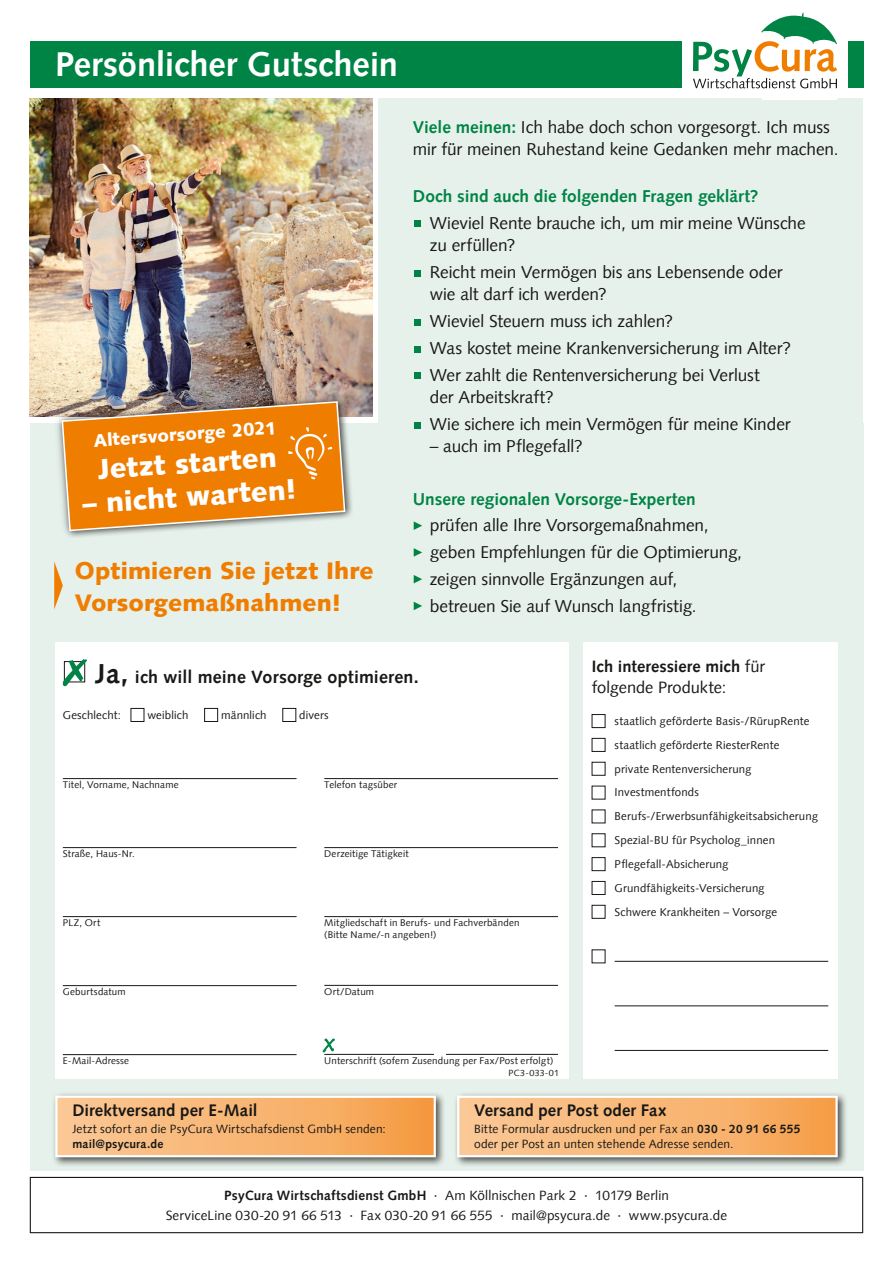
<style>
.page{position:relative;width:893px;height:1263px;background:#fff}
.page>*{position:absolute;margin:0;border:0;box-sizing:border-box;transform-origin:0 0}
.t1{font:700 34.5px "Syntax LT";letter-spacing:-.005em;color:#fff}
.t2{font:900 28.5px "Syntax LT";color:#fff}
.t3{font:900 24px/31.5px "Syntax LT";color:#ef7d00}
.t4{font:900 18px "Syntax LT";color:#fff}
.t5{font:700 17.85px "Syntax LT";letter-spacing:.005em;color:#181816}
.t6{font:17.25px/26.7px "Syntax LT";letter-spacing:-.005em;color:#181816}
.t7{font:700 17.25px "Syntax LT";color:#008445}
.t8{font:700 16.8px "Syntax LT";letter-spacing:.005em;color:#181816}
.t9{font:16.5px/21px "Syntax LT";letter-spacing:-.005em;color:#181816}
.t10{font:13.5px/19.5px "Syntax LT";letter-spacing:.01em;color:#181816;text-align:center}
.t11{font:12px/15px "Syntax LT";letter-spacing:.01em;color:#181816}
.t12{font:700 12px "Syntax LT";letter-spacing:.015em;color:#181816}
.t13{font:11.4px/23.9px "Syntax LT";letter-spacing:.015em;color:#181816}
.t14{font:9.75px/11.7px "Syntax LT";letter-spacing:.02em;color:#181816}
.t15{font:9px "Syntax LT";letter-spacing:.03em;color:#181816}
.s1{font-weight:700;color:#008445}
.s2{font-size:27.45px}
.s3{font-weight:700}
</style>
<div class="page">
<div style="left:30px;top:423px;width:833px;height:747px;background:#e7f1eb"></div>
<div style="left:55px;top:642px;width:514px;height:437px;background:#fff"></div>
<div style="left:583px;top:642px;width:254px;height:437px;background:#fff"></div>
<hr style="left:615px;top:961px;width:213px;height:1px;background:#181816">
<hr style="left:615px;top:1005px;width:213px;height:1px;background:#181816">
<hr style="left:615px;top:1050px;width:213px;height:1px;background:#181816">
<div style="left:592px;top:714px;width:13px;height:14px;border:1px solid #181816"></div>
<div style="left:592px;top:738px;width:13px;height:14px;border:1px solid #181816"></div>
<div style="left:592px;top:833px;width:13px;height:14px;border:1px solid #181816"></div>
<div style="left:592px;top:857px;width:13px;height:14px;border:1px solid #181816"></div>
<div style="left:592px;top:881px;width:13px;height:14px;border:1px solid #181816"></div>
<div style="left:378px;top:98px;width:485px;height:529px;background:#e7f1eb"></div>
<div style="left:131px;top:708px;width:13px;height:14px;border:1px solid #181816"></div>
<div style="left:204px;top:708px;width:14px;height:14px;border:1px solid #181816"></div>
<div style="left:283px;top:708px;width:13px;height:14px;border:1px solid #181816"></div>
<hr style="left:63px;top:778px;width:234px;height:1px;background:#181816">
<hr style="left:63px;top:847px;width:234px;height:1px;background:#181816">
<hr style="left:63px;top:916px;width:234px;height:1px;background:#181816">
<hr style="left:63px;top:985px;width:234px;height:1px;background:#181816">
<hr style="left:63px;top:1054px;width:234px;height:1px;background:#181816">
<hr style="left:324px;top:778px;width:234px;height:1px;background:#181816">
<hr style="left:324px;top:847px;width:234px;height:1px;background:#181816">
<hr style="left:324px;top:916px;width:234px;height:1px;background:#181816">
<hr style="left:324px;top:985px;width:234px;height:1px;background:#181816">
<hr style="left:324px;top:1054px;width:234px;height:1px;background:#181816">
<svg style="left:322px;top:1038px;width:13px;height:14px"></svg>
<svg style="left:54px;top:561px;width:9px;height:48px"></svg>
<div style="left:414px;top:220px;width:6px;height:7px;background:#008445"></div>
<svg style="left:414px;top:270px;width:6px;height:6px"></svg>
<div style="left:414px;top:319px;width:6px;height:7px;background:#008445"></div>
<svg style="left:414px;top:346px;width:6px;height:6px"></svg>
<svg style="left:414px;top:373px;width:6px;height:6px"></svg>
<svg style="left:414px;top:422px;width:6px;height:6px"></svg>
<svg style="left:414px;top:521px;width:8px;height:9px"></svg>
<svg style="left:414px;top:548px;width:8px;height:9px"></svg>
<svg style="left:414px;top:575px;width:8px;height:8px"></svg>
<svg style="left:414px;top:602px;width:8px;height:8px"></svg>
<img style="left:30px;top:98px;width:342px;height:319px">
<img style="left:51px;top:391px;width:304px;height:146px">
<svg style="left:61px;top:400px;width:285px;height:132px;background:#e38a28"></svg>
<svg style="left:63px;top:659px;width:24px;height:27px"></svg>
<div style="left:30px;top:41px;width:833px;height:47px;background:#008445"></div>
<div style="left:763px;top:0;width:74px;height:100px;background:#fff"></div>
<div style="left:682px;top:15px;width:166px;height:77px;background:#fff"></div>
<svg style="left:693px;top:12px;width:144px;height:76px"></svg>
<div style="left:30px;top:1177px;width:833px;height:56px;border:1px solid #181816"></div>
<div style="left:453px;top:1092px;width:394px;height:75px;background:#181816;opacity:.75"></div>
<div style="left:458px;top:1097px;width:379px;height:59px;background:linear-gradient(to right,#fbca9a,#f6a350)"></div>
<div style="left:457px;top:1096px;width:381px;height:61px;border:2px solid #fff"></div>
<div style="left:51px;top:1092px;width:395px;height:75px;background:#181816;opacity:.75"></div>
<div style="left:56px;top:1097px;width:379px;height:59px;background:linear-gradient(to right,#fbca9a,#f59e48)"></div>
<div style="left:55px;top:1096px;width:381px;height:61px;border:2px solid #fff"></div>
<h1 class="t1" style="left:55px;top:44px;width:344px">Persönlicher Gutschein</h1>
<p class="t4" style="left:93px;top:430px;width:185px;rotate:-4deg">Altersvorsorge 2021</p>
<h2 class="t2" style="left:97px;top:453px;width:181px;rotate:-4deg">Jetzt starten</h2>
<h2 class="t2" style="left:81px;top:487px;width:216px;rotate:-4deg">– nicht warten!</h2>
<h3 class="t3" style="left:75px;top:555px;width:300px">Optimieren Sie jetzt Ihre<br>Vorsorgemaßnahmen!</h3>
<p class="t6" style="left:413px;top:116px;width:427px;line-height:22.5px"><span class="s1">Viele meinen:</span> Ich habe doch schon vorgesorgt. Ich muss mir für meinen Ruhestand keine Gedanken mehr machen.</p>
<p class="t7" style="left:413px;top:186px;width:347px">Doch sind auch die folgenden Fragen geklärt?</p>
<p class="t6" style="left:430px;top:211px;width:377px;line-height:22.5px">Wieviel Rente brauche ich, um mir meine Wünsche zu erfüllen?</p>
<p class="t6" style="left:430px;top:261px;width:354px;line-height:22.5px">Reicht mein Vermögen bis ans Lebensende oder wie alt darf ich werden?</p>
<p class="t6" style="left:430px;top:308px;width:363px">Wieviel Steuern muss ich zahlen?<br>Was kostet meine Krankenversicherung im Alter?<br>Wer zahlt die Rentenversicherung bei Verlust</p>
<p class="t6" style="left:430px;top:384px;width:362px">der Arbeitskraft?<br>Wie sichere ich mein Vermögen für meine Kinder</p>
<p class="t6" style="left:430px;top:433px;width:155px">– auch im Pflegefall?</p>
<p class="t7" style="left:413px;top:489px;width:285px">Unsere regionalen Vorsorge-Experten</p>
<p class="t6" style="left:430px;top:512px;width:314px">prüfen alle Ihre Vorsorgemaßnahmen, geben Empfehlungen für die Optimierung, zeigen sinnvolle Ergänzungen auf, betreuen Sie auf Wunsch langfristig.</p>
<p class="t5" style="left:96px;top:666px;width:324px"><span class="s2">Ja,</span> ich will meine Vorsorge optimieren.</p>
<p class="t13" style="left:63px;top:703px;width:60px">Geschlecht:</p>
<p class="t13" style="left:147px;top:703px;width:43px">weiblich</p>
<p class="t13" style="left:221px;top:703px;width:47px">männlich</p>
<p class="t13" style="left:299px;top:703px;width:31px">divers</p>
<p class="t14" style="left:63px;top:778px;width:117px">Titel, Vorname, Nachname</p>
<p class="t14" style="left:324px;top:778px;width:74px">Telefon tagsüber</p>
<p class="t14" style="left:63px;top:847px;width:74px">Straße, Haus-Nr.</p>
<p class="t14" style="left:324px;top:847px;width:86px">Derzeitige Tätigkeit</p>
<p class="t14" style="left:63px;top:916px;width:39px">PLZ, Ort</p>
<p class="t14" style="left:324px;top:916px;width:197px">Mitgliedschaft in Berufs- und Fachverbänden (Bitte Name/-n angeben!)</p>
<p class="t14" style="left:63px;top:985px;width:64px">Geburtsdatum</p>
<p class="t14" style="left:324px;top:985px;width:51px">Ort/Datum</p>
<p class="t14" style="left:63px;top:1054px;width:68px">E-Mail-Adresse</p>
<p class="t14" style="left:324px;top:1054px;width:231px">Unterschrift (sofern Zusendung per Fax/Post erfolgt)</p>
<p class="t15" style="left:509px;top:1067px;width:52px">PC3-033-01</p>
<p class="t9" style="left:592px;top:655px;width:175px"><span class="s3">Ich interessiere mich</span> für folgende Produkte:</p>
<p class="t13" style="left:615px;top:709px;width:205px">staatlich geförderte Basis-/RürupRente staatlich geförderte RiesterRente<br>private Rentenversicherung<br>Investmentfonds<br>Berufs-/Erwerbsunfähigkeitsabsicherung<br>Spezial-BU für Psycholog_innen<br>Pflegefall-Absicherung<br>Grundfähigkeits-Versicherung<br>Schwere Krankheiten – Vorsorge</p>
<p class="t8" style="left:72px;top:1101px;width:187px">Direktversand per E-Mail</p>
<p class="t11" style="left:72px;top:1122px;width:315px">Jetzt sofort an die PsyCura Wirtschafsdienst GmbH senden:</p>
<p class="t12" style="left:72px;top:1137px;width:93px">mail@psycura.de</p>
<p class="t8" style="left:474px;top:1101px;width:194px">Versand per Post oder Fax</p>
<p class="t11" style="left:474px;top:1122px;width:328px">Bitte Formular ausdrucken und per Fax an <span class="s3">030 - 20 91 66 555 </span>oder per Post an unten stehende Adresse senden.</p>
<p class="t10" style="left:166px;top:1186px;width:563px"><span class="s3">PsyCura Wirtschaftsdienst GmbH</span> · Am Köllnischen Park 2 · 10179 Berlin<br>ServiceLine 030-20 91 66 513 · Fax 030-20 91 66 555 · mail@psycura.de · www.psycura.de</p>
</div>
